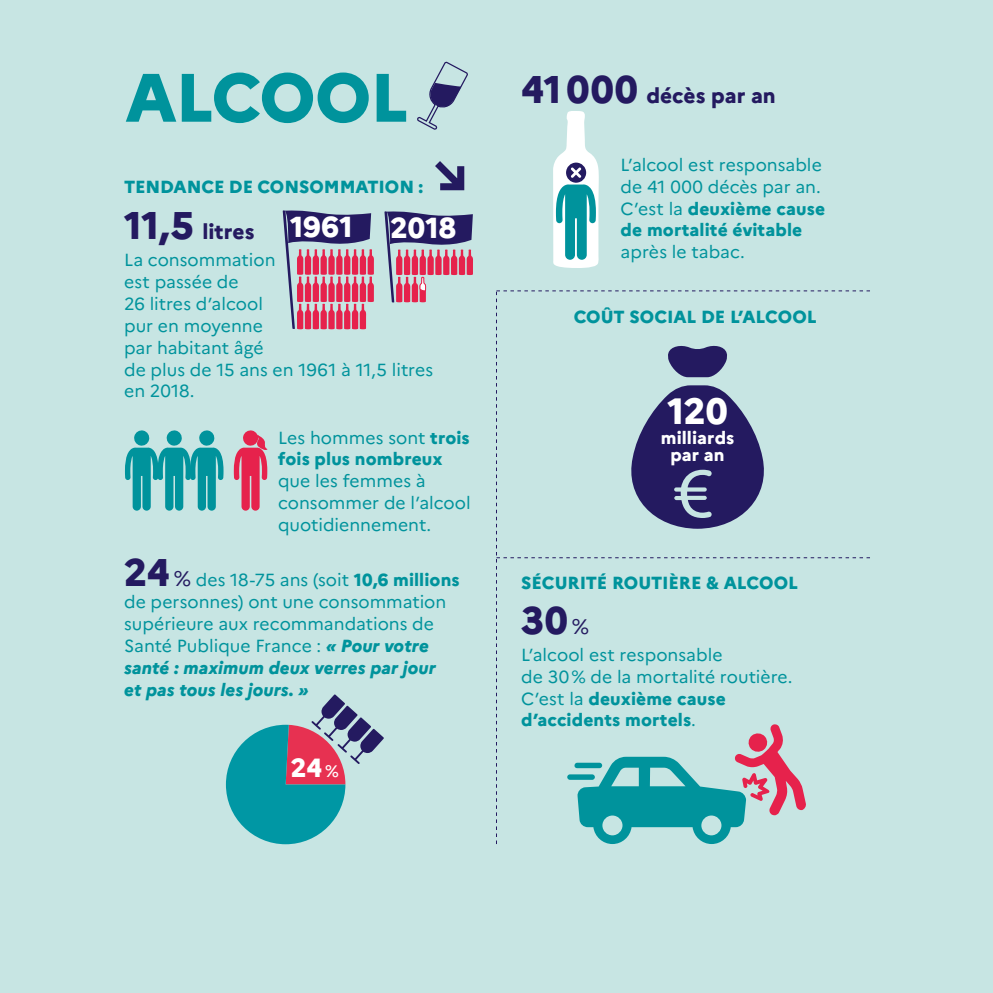
<style>
.page{position:relative;width:993px;height:993px;background:#fff}
.page>*{position:absolute;margin:0;border:0;box-sizing:border-box;transform-origin:0 0}
.t1{font:800 68.25px "Marianne";letter-spacing:-.025em;color:#00939c}
.t2{font:800 52.5px "Marianne";color:#241a60}
.PARAG-1{font:800 38.5px "Marianne";color:#241a60}
.PARAG-1-2{font:800 36.57px "Marianne";color:#fff}
.t3{font:800 28.88px "Marianne";letter-spacing:.005em;color:#fff}
.t4{font:800 26.25px "Marianne";color:#fff}
.PARAG-1-3{font:800 21px "Marianne";color:#241a60}
.PARAG-1-4{font:17.5px/21.9px "Marianne";color:#00939c}
.t5{font:800 17.5px "Marianne";letter-spacing:-.005em;color:#00939c}
.PARAG-1-5{font:800 17.5px/17.5px "Marianne";letter-spacing:.005em;color:#fff;text-align:center}
.s1{font-size:38.5px}
.s2{font-weight:800}
.s3{font-weight:800;font-size:38.5px;color:#241a60}
.s4{font-size:21px;color:#241a60}
.s5{font-weight:800;font-style:italic}
.s6{font-weight:500;font-size:16.62px}
.s7{font-weight:400;font-size:21px}
</style>
<div class="page">
<div style="left:0;top:0;width:992px;height:992px;background:#c7e5e3"></div>
<svg style="left:282px;top:210px;width:92px;height:119px"></svg>
<svg style="left:384px;top:211px;width:89px;height:91px"></svg>
<svg style="left:125px;top:430px;width:98px;height:80px"></svg>
<svg style="left:234px;top:430px;width:33px;height:80px"></svg>
<div style="left:226px;top:724px;width:119px;height:120px;background:#0097a4;border-radius:59px"></div>
<svg style="left:285px;top:694px;width:99px;height:90px"></svg>
<svg style="left:496px;top:290px;width:373px;height:553px"></svg>
<svg style="left:417px;top:61px;width:51px;height:69px"></svg>
<svg style="left:553px;top:111px;width:45px;height:157px"></svg>
<h2 class="t1" style="left:125px;top:56px;width:284px">ALCOOL</h2>
<h3 class="t5" style="left:124px;top:176px;width:300px">TENDANCE DE CONSOMMATION :</h3>
<h3 class="t2" style="left:427px;top:142px;width:43px">↘</h3>
<p class="PARAG-1-3" style="left:124px;top:219px;width:132px"><span class="s1">11,5</span> litres</p>
<p class="PARAG-1-4" style="left:124px;top:249px;width:310px">La consommation<br>est passée de<br>26 litres d’alcool<br>pur en moyenne<br>par habitant âgé<br>de plus de 15 ans en 1961 à 11,5 litres en 2018.</p>
<h3 class="t3" style="left:290px;top:209px;width:64px">1961</h3>
<h3 class="t3" style="left:390px;top:210px;width:67px">2018</h3>
<p class="PARAG-1-4" style="left:278px;top:426px;width:194px">Les hommes sont <span class="s2">trois fois plus nombreux </span>que les femmes à consommer de l’alcool quotidiennement.</p>
<p class="PARAG-1-4" style="left:124px;top:569px;width:337px"><span class="s3">24</span> <span class="s4">%</span> des 18-75 ans (soit <span class="s2">10,6 millions </span>de personnes) ont une consommation supérieure aux recommandations de Santé Publique France : <span class="s5">« Pour votre santé : maximum deux verres par jour<br>et pas tous les jours. »</span></p>
<h3 class="t4" style="left:291px;top:751px;width:49px">24<span class="s6">%</span></h3>
<p class="PARAG-1-3" style="left:521px;top:83px;width:256px"><span class="s1">41000</span> décès par an</p>
<p class="PARAG-1-4" style="left:620px;top:153px;width:206px">L’alcool est responsable de 41 000 décès par an.<br>C’est la <span class="s2">deuxième cause de mortalité évitable </span>après le tabac.</p>
<h3 class="t5" style="left:573px;top:306px;width:244px">COÛT SOCIAL DE L’ALCOOL</h3>
<p class="PARAG-1-2" style="left:667px;top:388px;width:62px">120</p>
<p class="PARAG-1-5" style="left:660px;top:429px;width:75px">milliards par an</p>
<h3 class="t5" style="left:521px;top:572px;width:278px">SÉCURITÉ ROUTIÈRE &amp; ALCOOL</h3>
<p class="PARAG-1" style="left:521px;top:596px;width:69px">30<span class="s7">%</span></p>
<p class="PARAG-1-4" style="left:521px;top:643px;width:273px">L’alcool est responsable<br>de 30% de la mortalité routière.<br>C’est la <span class="s2">deuxième cause d’accidents mortels</span>.</p>
</div>
